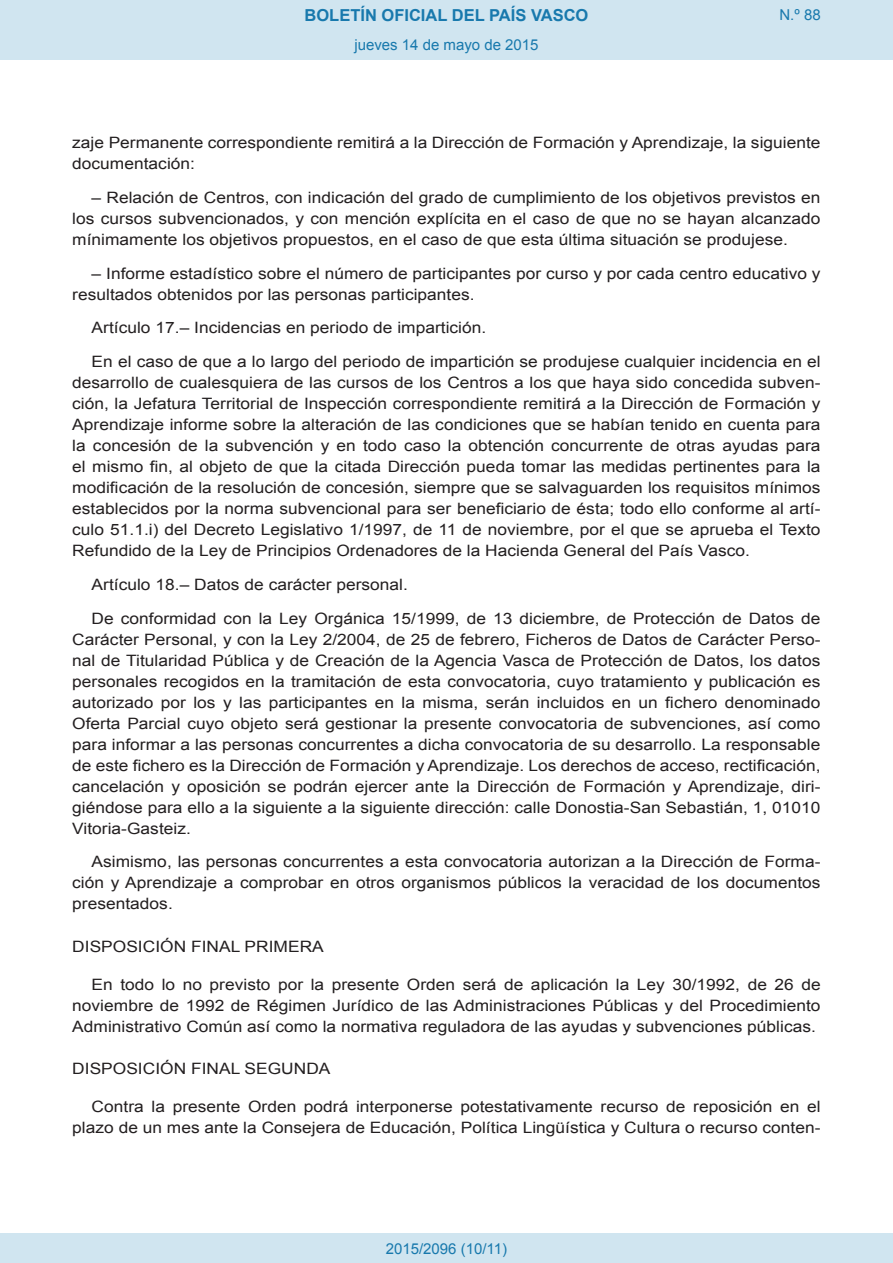
<style>
.page{position:relative;width:893px;height:1263px;background:#fff}
.page>*{position:absolute;margin:0;border:0;box-sizing:border-box;transform-origin:0 0}
.t1{font:700 16.5px "Arial";color:#1879ad}
.BOPVDetalle{font:15.6px/21px "Arial";color:#231f20;text-align:justify;scale:1.11 1}
.BOPVDisposicion{font:15.6px "Arial";color:#231f20;scale:1.11 1}
.Paginacion_Centro{font:15px "Arial";color:#1879ad}
</style>
<div class="page">
<div style="left:0;top:0;width:893px;height:60px;background:#d0e5f0"></div>
<div style="left:0;top:1233px;width:893px;height:30px;background:#d0e5f0"></div>
<p class="t1" style="left:305px;top:4px;width:285px">BOLETÍN OFICIAL DEL PAÍS VASCO</p>
<p class="Paginacion_Centro" style="left:354px;top:35px;width:186px">jueves 14 de mayo de 2015</p>
<p class="Paginacion_Centro" style="left:779px;top:5px;width:43px">N.º 88</p>
<p class="BOPVDetalle" style="left:72px;top:132px;width:676px">zaje Permanente correspondiente remitirá a la Dirección de Formación y Aprendizaje, la siguiente documentación:</p>
<p class="BOPVDetalle" style="left:72px;top:187px;width:676px;text-indent:19px">– Relación de Centros, con indicación del grado de cumplimiento de los objetivos previstos en los cursos subvencionados, y con mención explícita en el caso de que no se hayan alcanzado mínimamente los objetivos propuestos, en el caso de que esta última situación se produjese.</p>
<p class="BOPVDetalle" style="left:72px;top:263px;width:676px;text-indent:19px">– Informe estadístico sobre el número de participantes por curso y por cada centro educativo y resultados obtenidos por las personas participantes.</p>
<p class="BOPVDetalle" style="left:92px;top:318px;width:357px">Artículo 17.– Incidencias en periodo de impartición.</p>
<p class="BOPVDetalle" style="left:72px;top:351px;width:676px;text-indent:19px">En el caso de que a lo largo del periodo de impartición se produjese cualquier incidencia en el desarrollo de cualesquiera de las cursos de los Centros a los que haya sido concedida subven&shy;ción, la Jefatura Territorial de Inspección correspondiente remitirá a la Dirección de Formación y Aprendizaje informe sobre la alteración de las condiciones que se habían tenido en cuenta para la concesión de la subvención y en todo caso la obtención concurrente de otras ayudas para el mismo fin, al objeto de que la citada Dirección pueda tomar las medidas pertinentes para la modificación de la resolución de concesión, siempre que se salvaguarden los requisitos mínimos establecidos por la norma subvencional para ser beneficiario de ésta; todo ello conforme al artí&shy;culo 51.1.i) del Decreto Legislativo 1/1997, de 11 de noviembre, por el que se aprueba el Texto Refundido de la Ley de Principios Ordenadores de la Hacienda General del País Vasco.</p>
<p class="BOPVDetalle" style="left:92px;top:574px;width:286px">Artículo 18.– Datos de carácter personal.</p>
<p class="BOPVDetalle" style="left:72px;top:608px;width:676px;text-indent:19px">De conformidad con la Ley Orgánica 15/1999, de 13 diciembre, de Protección de Datos de Carácter Personal, y con la Ley 2/2004, de 25 de febrero, Ficheros de Datos de Carácter Perso&shy;nal de Titularidad Pública y de Creación de la Agencia Vasca de Protección de Datos, los datos personales recogidos en la tramitación de esta convocatoria, cuyo tratamiento y publicación es autorizado por los y las participantes en la misma, serán incluidos en un fichero denominado Oferta Parcial cuyo objeto será gestionar la presente convocatoria de subvenciones, así como para informar a las personas concurrentes a dicha convocatoria de su desarrollo. La responsable de este fichero es la Dirección de Formación y Aprendizaje. Los derechos de acceso, rectificación, cancelación y oposición se podrán ejercer ante la Dirección de Formación y Aprendizaje, diri&shy;giéndose para ello a la siguiente a la siguiente dirección: calle Donostia-San Sebastián, 1, 01010<br>Vitoria-Gasteiz.</p>
<p class="BOPVDetalle" style="left:72px;top:852px;width:676px;text-indent:19px">Asimismo, las personas concurrentes a esta convocatoria autorizan a la Dirección de Forma&shy;ción y Aprendizaje a comprobar en otros organismos públicos la veracidad de los documentos presentados.</p>
<p class="BOPVDisposicion" style="left:72px;top:936px;width:228px">DISPOSICIÓN FINAL PRIMERA</p>
<p class="BOPVDetalle" style="left:72px;top:974px;width:676px;text-indent:19px">En todo lo no previsto por la presente Orden será de aplicación la Ley 30/1992, de 26 de noviembre de 1992 de Régimen Jurídico de las Administraciones Públicas y del Procedimiento Administrativo Común así como la normativa reguladora de las ayudas y subvenciones públicas.</p>
<p class="BOPVDisposicion" style="left:72px;top:1058px;width:234px">DISPOSICIÓN FINAL SEGUNDA</p>
<p class="BOPVDetalle" style="left:72px;top:1096px;width:676px;text-align:right">Contra la presente Orden podrá interponerse potestativamente recurso de reposición en el plazo de un mes ante la Consejera de Educación, Política Lingüística y Cultura o recurso conten-</p>
<p class="Paginacion_Centro" style="left:386px;top:1238px;width:123px">2015/2096 (10/11)</p>
</div>
